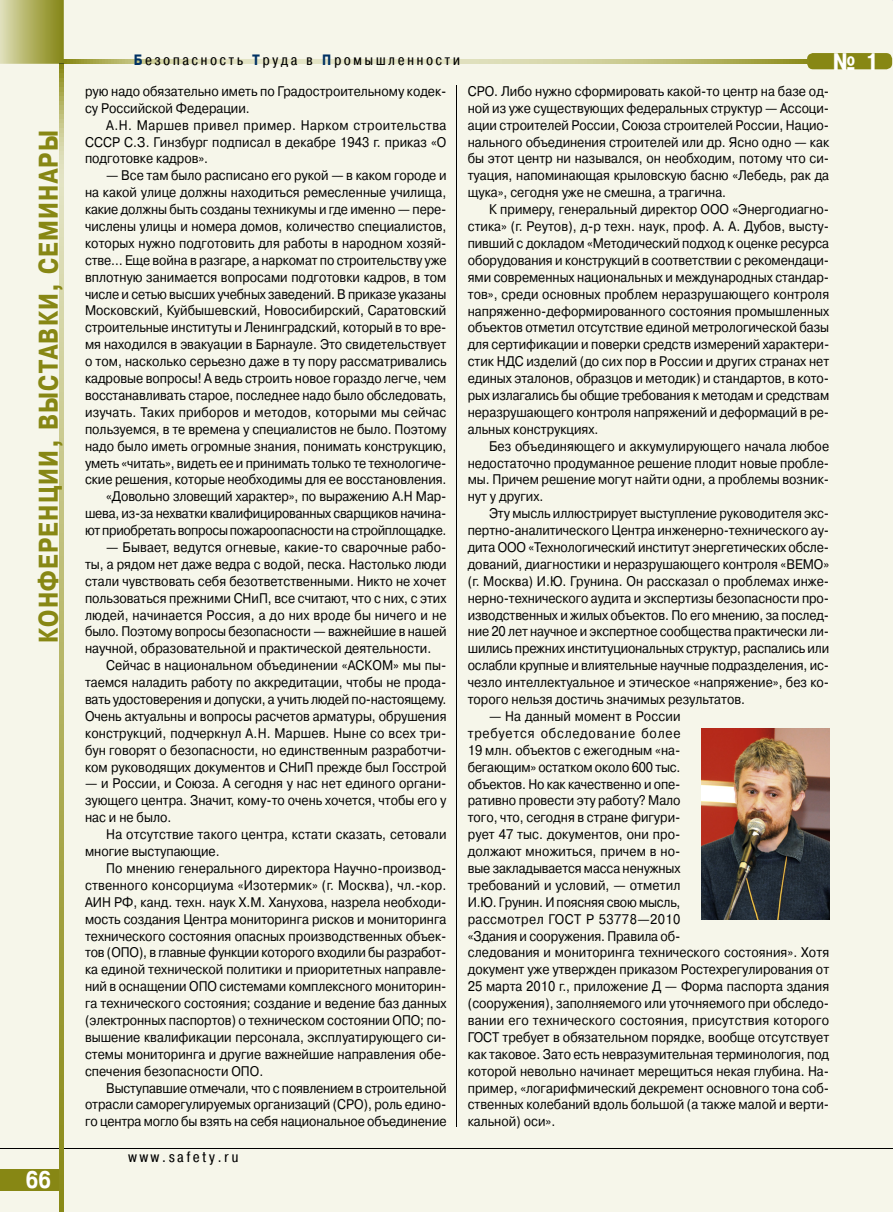
<style>
.page{position:relative;width:893px;height:1212px;background:#fff}
.page>*{position:absolute;margin:0;border:0;box-sizing:border-box;transform-origin:0 0}
.t1{font:700 27px "Pragmatica Cond C";letter-spacing:.05em;color:#878714}
.t2{font:700 24px "Pragmatica Cond C";color:#fff}
.t3{font:15px "Pragmatica Cond C";letter-spacing:.2em;color:#000}
.t4{font:13.95px/17px "Pragmatica C";color:#000;text-align:justify;scale:.9 1}
.s1{font-weight:700;color:#003163}
</style>
<div class="page">
<div style="left:0;top:0;width:892px;height:1212px;background:#f6f6ea"></div>
<div style="left:807px;top:53px;width:85px;height:16px;background:#878714;border-radius:6px"></div>
<svg style="left:65px;top:60px;width:742px;height:4px;background:#cbcc95"></svg>
<div style="left:0;top:1169px;width:64px;height:22px;background:#878714"></div>
<hr style="left:0;top:1148px;width:892px;height:1px;background:#000">
<svg style="left:60px;top:65px;width:4px;height:1147px;background:#b5b568"></svg>
<svg style="left:0;top:0;width:65px;height:65px;background:#b2b266"></svg>
<hr style="left:457px;top:85px;width:1px;height:1042px;background:#000">
<img style="left:702px;top:729px;width:127px;height:191px">
<h1 class="t1" style="left:38px;top:643px;width:514px;rotate:-90deg">КОНФЕРЕНЦИИ, ВЫСТАВКИ, СЕМИНАРЫ</h1>
<h2 class="t2" style="left:26px;top:1171px;width:27px">66</h2>
<p class="t3" style="left:134px;top:54px;width:328px"><span class="s1">Б</span>езопасность <span class="s1">Т</span>руда в <span class="s1">П</span>ромышленности</p>
<p class="t4" style="left:85px;top:84px;width:403px">рую надо обязательно иметь по Градостроительному кодек&shy;су Российской Федерации.</p>
<p class="t4" style="left:85px;top:117px;width:403px;text-indent:21px">А.Н. Маршев привел пример. Нарком строительства СССР С.З. Гинзбург подписал в декабре 1943 г. приказ «О подготовке кадров».</p>
<p class="t4" style="left:85px;top:168px;width:403px;text-align:right">— Все там было расписано его рукой — в каком городе и<br>на какой улице должны находиться ремесленные училища, какие должны быть созданы техникумы и где именно — пере&shy;числены улицы и номера домов, количество специалистов, которых нужно подготовить для работы в народном хозяй&shy;стве… Еще война в разгаре, а наркомат по строительству уже вплотную занимается вопросами подготовки кадров, в том числе и сетью высших учебных заведений. В приказе указаны Московский, Куйбышевский, Новосибирский, Саратовский строительные институты и Ленинградский, который в то вре&shy;мя находился в эвакуации в Барнауле. Это свидетельствует о том, насколько серьезно даже в ту пору рассматривались кадровые вопросы! А ведь строить новое гораздо легче, чем восстанавливать старое, последнее надо было обследовать, изучать. Таких приборов и методов, которыми мы сейчас пользуемся, в те времена у специалистов не было. Поэтому надо было иметь огромные знания, понимать конструкцию, уметь «читать», видеть ее и принимать только те технологиче&shy;ские решения, которые необходимы для ее восстановления. «Довольно зловещий характер», по выражению А.Н Мар&shy;шева, из-за нехватки квалифицированных сварщиков начина&shy;ют приобретать вопросы пожароопасности на стройплощадке.</p>
<p class="t4" style="left:85px;top:540px;width:403px;text-indent:21px">— Бывает, ведутся огневые, какие-то сварочные рабо&shy;ты, а рядом нет даже ведра с водой, песка. Настолько люди стали чувствовать себя безответственными. Никто не хочет пользоваться прежними СНиП, все считают, что с них, с этих людей, начинается Россия, а до них вроде бы ничего и не было. Поэтому вопросы безопасности — важнейшие в нашей научной, образовательной и практической деятельности.</p>
<p class="t4" style="left:85px;top:658px;width:403px;text-indent:21px">Сейчас в национальном объединении «АСКОМ» мы пы&shy;таемся наладить работу по аккредитации, чтобы не прода&shy;вать удостоверения и допуски, а учить людей по-настоящему.<br>Очень актуальны и вопросы расчетов арматуры, обрушения конструкций, подчеркнул А.Н. Маршев. Ныне со всех три&shy;бун говорят о безопасности, но единственным разработчи&shy;ком руководящих документов и СНиП прежде был Госстрой</p>
<p class="t4" style="left:85px;top:776px;width:403px">— и России, и Союза. А сегодня у нас нет единого органи&shy;зующего центра. Значит, кому-то очень хочется, чтобы его у нас и не было.</p>
<p class="t4" style="left:85px;top:827px;width:403px;text-indent:21px">На отсутствие такого центра, кстати сказать, сетовали многие выступающие.</p>
<p class="t4" style="left:85px;top:861px;width:403px;text-indent:21px">По мнению генерального директора Научно-производ&shy;ственного консорциума «Изотермик» (г. Москва), чл.-кор.<br>АИН РФ, канд. техн. наук Х.М. Ханухова, назрела необходи&shy;мость создания Центра мониторинга рисков и мониторинга технического состояния опасных производственных объек&shy;тов (ОПО), в главные функции которого входили бы разработ&shy;ка единой технической политики и приоритетных направле&shy;ний в оснащении ОПО системами комплексного мониторин&shy;га технического состояния; создание и ведение баз данных (электронных паспортов) о техническом состоянии ОПО; по&shy;вышение квалификации персонала, эксплуатирующего си&shy;стемы мониторинга и другие важнейшие направления обе&shy;спечения безопасности ОПО.</p>
<p class="t4" style="left:85px;top:1080px;width:403px;text-indent:21px">Выступавшие отмечали, что с появлением в строительной отрасли саморегулируемых организаций (СРО), роль едино&shy;го центра могло бы взять на себя национальное объединение</p>
<h2 class="t2" style="left:833px;top:53px;width:48px">№ 1</h2>
<p class="t4" style="left:468px;top:84px;width:403px">СРО. Либо нужно сформировать какой-то центр на базе од&shy;ной из уже существующих федеральных структур — Ассоци&shy;ации строителей России, Союза строителей России, Нацио&shy;нального объединения строителей или др. Ясно одно — как бы этот центр ни назывался, он необходим, потому что си&shy;туация, напоминающая крыловскую басню «Лебедь, рак да щука», сегодня уже не смешна, а трагична.</p>
<p class="t4" style="left:468px;top:202px;width:403px;text-indent:21px">К примеру, генеральный директор ООО «Энергодиагно&shy;стика» (г. Реутов), д-р техн. наук, проф. А. А. Дубов, высту&shy;пивший с докладом «Методический подход к оценке ресурса оборудования и конструкций в соответствии с рекомендаци&shy;ями современных национальных и международных стандар&shy;тов», среди основных проблем неразрушающего контроля напряженно-деформированного состояния промышленных объектов отметил отсутствие единой метрологической базы для сертификации и поверки средств измерений характери&shy;стик НДС изделий (до сих пор в России и других странах нет единых эталонов, образцов и методик) и стандартов, в кото&shy;рых излагались бы общие требования к методам и средствам неразрушающего контроля напряжений и деформаций в ре&shy;альных конструкциях.</p>
<p class="t4" style="left:468px;top:438px;width:403px;text-indent:21px">Без объединяющего и аккумулирующего начала любое недостаточно продуманное решение плодит новые пробле&shy;мы. Причем решение могут найти одни, а проблемы возник&shy;нут у других.</p>
<p class="t4" style="left:468px;top:506px;width:403px;text-indent:21px">Эту мысль иллюстрирует выступление руководителя экс&shy;пертно-аналитического Центра инженерно-технического ау&shy;дита ООО «Технологический институт энергетических обсле&shy;дований, диагностики и неразрушающего контроля «ВЕМО» (г. Москва) И.Ю. Грунина. Он рассказал о проблемах инже&shy;нерно-технического аудита и экспертизы безопасности про&shy;изводственных и жилых объектов. По его мнению, за послед&shy;ние 20 лет научное и экспертное сообщества практически ли&shy;шились прежних институциональных структур, распались или ослабли крупные и влиятельные научные подразделения, ис&shy;чезло интеллектуальное и этическое «напряжение», без ко&shy;торого нельзя достичь значимых результатов.</p>
<p class="t4" style="left:468px;top:709px;width:403px;text-align:left;text-indent:21px">— На данный момент в России<br>требуется обследование более<br>19 млн. объектов с ежегодным «на-<br>бегающим» остатком около 600 тыс.<br>объектов. Но как качественно и опе-<br>ративно провести эту работу? Мало<br>того, что, сегодня в стране фигури-<br>рует 47 тыс. документов, они про-<br>должают множиться, причем в но-<br>вые закладывается масса ненужных<br>требований и условий, — отметил<br>И.Ю. Грунин. И поясняя свою мысль,<br>рассмотрел ГОСТ Р 53778—2010<br>«Здания и сооружения. Правила об-<br>следования и мониторинга технического состояния». Хотя документ уже утвержден приказом Ростехрегулирования от 25 марта 2010 г., приложение Д — Форма паспорта здания (сооружения), заполняемого или уточняемого при обследо&shy;вании его технического состояния, присутствия которого ГОСТ требует в обязательном порядке, вообще отсутствует как таковое. Зато есть невразумительная терминология, под которой невольно начинает мерещиться некая глубина. На&shy;пример, «логарифмический декремент основного тона соб&shy;ственных колебаний вдоль большой (а также малой и верти&shy;кальной) оси».</p>
<p class="t3" style="left:128px;top:1151px;width:111px">www.safety.ru</p>
</div>
